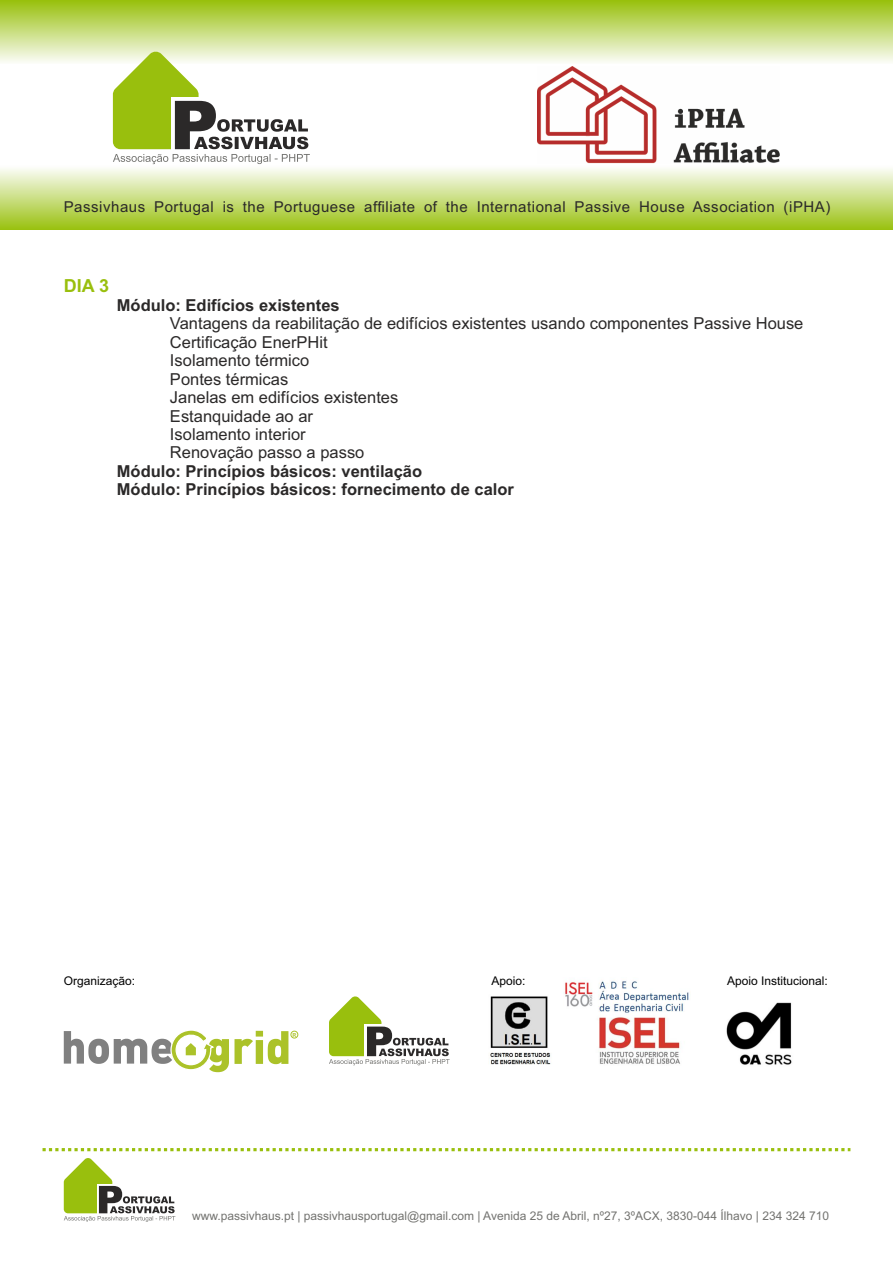
<style>
.page{position:relative;width:893px;height:1263px;background:#fff}
.page>*{position:absolute;margin:0;border:0;box-sizing:border-box;transform-origin:0 0}
.t1{font:700 18px "Arial";color:#99bf0d}
.t2{font:16.5px/18.5px "Arial";color:#2b2929}
.t3{font:700 16.5px/18.5px "Arial";color:#2b2929}
.t4{font:15px "Arial";letter-spacing:.035em;color:#2b2929}
.t5{font:12px "Arial";color:#737370}
.t6{font:12px "Arial";color:#000}
.t7{font:700 5.55px "Arial";color:#abc229}
</style>
<div class="page">
<svg style="left:43px;top:1148px;width:807px;height:3px"></svg>
<div style="left:0;top:0;width:893px;height:64px;background:linear-gradient(to bottom,#98c00b,#fafcf5)"></div>
<div style="left:0;top:166px;width:893px;height:64px;background:linear-gradient(to bottom,#fdfefc,#9bc213)"></div>
<img style="left:538px;top:66px;width:242px;height:97px">
<svg style="left:113px;top:51px;width:197px;height:113px"></svg>
<svg style="left:64px;top:1158px;width:111px;height:64px"></svg>
<img style="left:490px;top:981px;width:199px;height:84px">
<img style="left:726px;top:1002px;width:66px;height:63px">
<svg style="left:329px;top:996px;width:121px;height:69px"></svg>
<div style="left:291px;top:1031px;width:7px;height:7px;border:1px solid #abc229;border-radius:50%"></div>
<svg style="left:64px;top:1030px;width:224px;height:42px"></svg>
<p class="t4" style="left:64px;top:201px;width:768px">Passivhaus Portugal is the Portuguese affiliate of the International Passive House Association (iPHA)</p>
<p class="t1" style="left:64px;top:279px;width:47px">DIA 3</p>
<p class="t3" style="left:117px;top:297px;width:224px">Módulo: Edifícios existentes</p>
<p class="t2" style="left:170px;top:316px;width:635px">Vantagens da reabilitação de edifícios existentes usando componentes Passive House<br>Certificação EnerPHit<br>Isolamento térmico<br>Pontes térmicas<br>Janelas em edifícios existentes<br>Estanquidade ao ar<br>Isolamento interior<br>Renovação passo a passo</p>
<p class="t3" style="left:117px;top:463px;width:399px">Módulo: Princípios básicos: ventilação<br>Módulo: Princípios básicos: fornecimento de calor</p>
<p class="t6" style="left:64px;top:977px;width:73px">Organização:</p>
<p class="t7" style="left:293px;top:1032px;width:5px">R</p>
<p class="t6" style="left:491px;top:977px;width:36px">Apoio:</p>
<p class="t6" style="left:727px;top:976px;width:102px">Apoio Institucional:</p>
<p class="t5" style="left:192px;top:1212px;width:639px">www.passivhaus.pt | passivhausportugal@gmail.com | Avenida 25 de Abril, nº27, 3ºACX, 3830-044 Ílhavo | 234 324 710</p>
</div>
